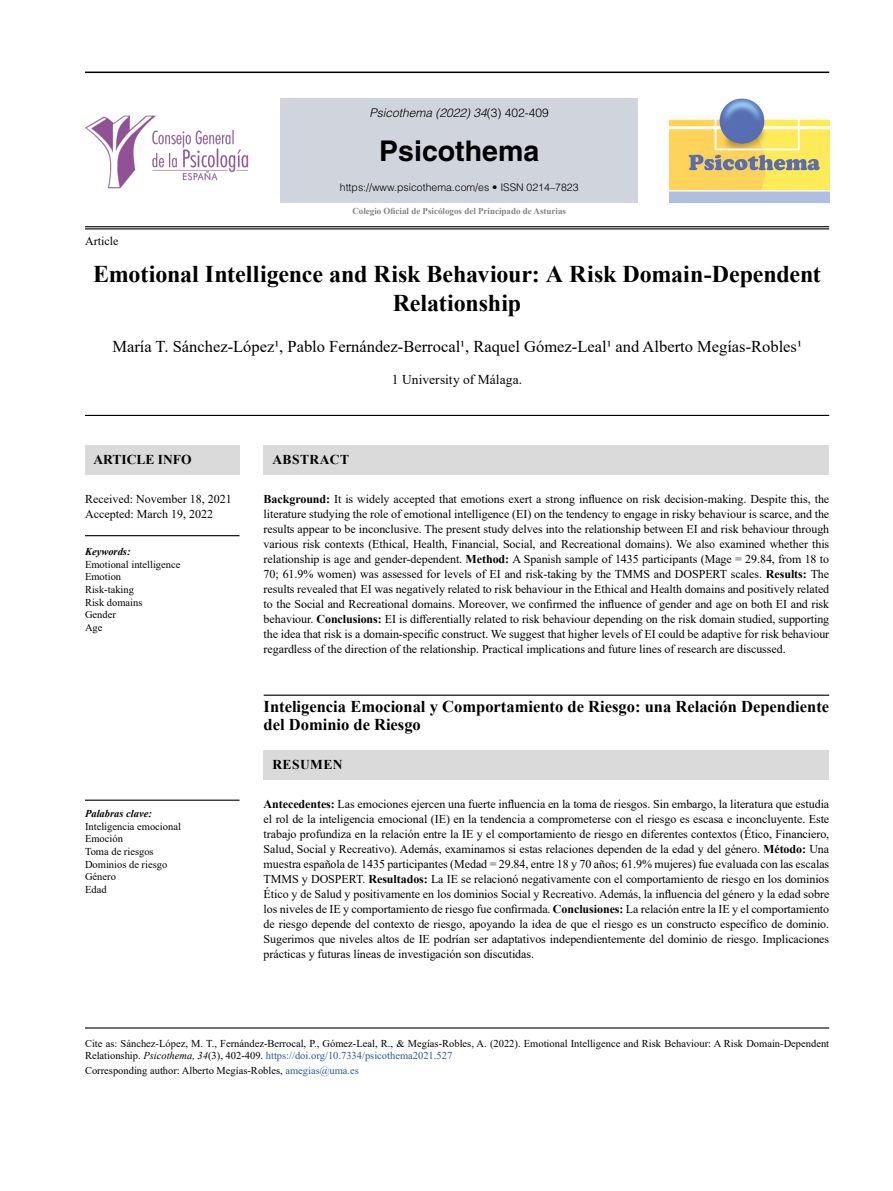
<style>
.page{position:relative;width:893px;height:1191px;background:#fff}
.page>*{position:absolute;margin:0;border:0;box-sizing:border-box;transform-origin:0 0}
.t1{font:700 28.5px "Helvetica LT Std";color:#000}
.t2{font:700 24px/28.8px "Times New Roman";letter-spacing:-.005em;color:#000;text-align:center}
.t3{font:16.5px "Times New Roman";color:#000}
.t4{font:700 16.5px/18px "Times New Roman";color:#000}
.t5{font:13.5px "Times New Roman";letter-spacing:.01em;color:#000}
.t6{font:700 13.5px "Times New Roman";letter-spacing:.035em;color:#000}
.t7{font:700 13.5px "Times New Roman";color:#000}
.t8{font:12px/15px "Times New Roman";letter-spacing:-.005em;color:#000;text-align:justify}
.t9{font:italic 300 12px "Helvetica LT Std";color:#000}
.t10{font:10.5px/12.6px "Times New Roman";color:#000}
.t11{font:300 10.5px "Helvetica LT Std";color:#000}
.t12{font:italic 700 10.5px "Times New Roman";color:#000}
.t13{font:700 9px "Times New Roman";color:#808285}
.s1{font-style:normal}
.s2{font-weight:700}
.s3{font-style:italic}
.s4{color:#275b9b}
</style>
<div class="page">
<hr style="left:85px;top:415px;width:744px;height:1px;background:#000">
<hr style="left:85px;top:1027px;width:744px;height:1px;background:#000">
<hr style="left:85px;top:799px;width:155px;height:1px;background:#000">
<hr style="left:264px;top:694px;width:565px;height:2px;background:#000">
<hr style="left:85px;top:535px;width:155px;height:1px;background:#000">
<div style="left:264px;top:445px;width:565px;height:29px;background:#dadada"></div>
<div style="left:85px;top:445px;width:155px;height:29px;background:#dadada"></div>
<hr style="left:85px;top:226px;width:744px;height:1px;background:#000">
<hr style="left:85px;top:72px;width:744px;height:1px;background:#000">
<hr style="left:85px;top:228px;width:744px;height:1px;background:#000">
<div style="left:281px;top:98px;width:357px;height:105px;background:#d0d4dd"></div>
<img style="left:85px;top:115px;width:164px;height:74px">
<img style="left:669px;top:98px;width:160px;height:105px">
<div style="left:264px;top:750px;width:565px;height:29px;background:#dadada"></div>
<p class="t9" style="left:370px;top:105px;width:181px">Psicothema (2022) 34<span class="s1">(3) 402-409</span></p>
<h1 class="t1" style="left:379px;top:133px;width:161px">Psicothema</h1>
<p class="t11" style="left:340px;top:181px;width:240px">https://www.psicothema.com/es • ISSN 0214–7823</p>
<p class="t8" style="left:85px;top:233px;width:35px">Article</p>
<p class="t13" style="left:352px;top:205px;width:215px">Colegio Oficial de Psicólogos del Principado de Asturias</p>
<h2 class="t2" style="left:93px;top:259px;width:729px">Emotional Intelligence and Risk Behaviour: A Risk Domain-Dependent<br>Relationship</h2>
<h3 class="t3" style="left:112px;top:334px;width:691px">María T. Sánchez-López1, Pablo Fernández-Berrocal1, Raquel Gómez-Leal1 and Alberto Megías-Robles1</h3>
<p class="t5" style="left:392px;top:370px;width:132px">1 University of Málaga.</p>
<p class="t7" style="left:94px;top:450px;width:100px">ARTICLE INFO</p>
<p class="t8" style="left:85px;top:491px;width:148px">Received: November 18, 2021<br>Accepted: March 19, 2022</p>
<p class="t12" style="left:85px;top:544px;width:47px">Keywords:</p>
<p class="t10" style="left:85px;top:558px;width:97px">Emotional intelligence<br>Emotion<br>Risk-taking<br>Risk domains<br>Gender<br>Age</p>
<p class="t12" style="left:85px;top:806px;width:68px">Palabras clave:</p>
<p class="t10" style="left:85px;top:819px;width:97px">Inteligencia emocional<br>Emoción<br>Toma de riesgos<br>Dominios de riesgo<br>Género<br>Edad</p>
<p class="t6" style="left:272px;top:450px;width:78px">ABSTRACT</p>
<p class="t8" style="left:264px;top:491px;width:567px"><span class="s2">Background:</span> It is widely accepted that emotions exert a strong influence on risk decision-making. Despite this, the literature studying the role of emotional intelligence (EI) on the tendency to engage in risky behaviour is scarce, and the results appear to be inconclusive. The present study delves into the relationship between EI and risk behaviour through various risk contexts (Ethical, Health, Financial, Social, and Recreational domains). We also examined whether this relationship is age and gender-dependent. <span class="s2">Method:</span> A Spanish sample of 1435 participants (Mage = 29.84, from 18 to 70; 61.9% women) was assessed for levels of EI and risk-taking by the TMMS and DOSPERT scales. <span class="s2">Results:</span> The results revealed that EI was negatively related to risk behaviour in the Ethical and Health domains and positively related to the Social and Recreational domains. Moreover, we confirmed the influence of gender and age on both EI and risk behaviour. <span class="s2">Conclusions:</span> EI is differentially related to risk behaviour depending on the risk domain studied, supporting the idea that risk is a domain-specific construct. We suggest that higher levels of EI could be adaptive for risk behaviour regardless of the direction of the relationship. Practical implications and future lines of research are discussed.</p>
<h3 class="t4" style="left:264px;top:697px;width:567px">Inteligencia Emocional y Comportamiento de Riesgo: una Relación Dependiente del Dominio de Riesgo</h3>
<p class="t6" style="left:272px;top:755px;width:72px">RESUMEN</p>
<p class="t8" style="left:264px;top:796px;width:567px"><span class="s2">Antecedentes:</span> Las emociones ejercen una fuerte influencia en la toma de riesgos. Sin embargo, la literatura que estudia el rol de la inteligencia emocional (IE) en la tendencia a comprometerse con el riesgo es escasa e inconcluyente. Este trabajo profundiza en la relación entre la IE y el comportamiento de riesgo en diferentes contextos (Ético, Financiero, Salud, Social y Recreativo). Además, examinamos si estas relaciones dependen de la edad y del género. <span class="s2">Método:</span> Una muestra española de 1435 participantes (Medad = 29.84, entre 18 y 70 años; 61.9% mujeres) fue evaluada con las escalas TMMS y DOSPERT. <span class="s2">Resultados:</span> La IE se relacionó negativamente con el comportamiento de riesgo en los dominios Ético y de Salud y positivamente en los dominios Social y Recreativo. Además, la influencia del género y la edad sobre los niveles de IE y comportamiento de riesgo fue confirmada. <span class="s2">Conclusiones:</span> La relación entre la IE y el comportamiento de riesgo depende del contexto de riesgo, apoyando la idea de que el riesgo es un constructo específico de dominio.<br>Sugerimos que niveles altos de IE podrían ser adaptativos independientemente del dominio de riesgo. Implicaciones prácticas y futuras líneas de investigación son discutidas.</p>
<p class="t10" style="left:85px;top:1036px;width:746px">Cite as: Sánchez-López, M. T., Fernández-Berrocal, P., Gómez-Leal, R., &amp; Megías-Robles, A. (2022). Emotional Intelligence and Risk Behaviour: A Risk Domain-Dependent<br>Relationship. <span class="s3">Psicothema, 34</span>(3), 402-409. <span class="s4">https://doi.org/10.7334/psicothema2021.527</span></p>
<p class="t10" style="left:85px;top:1064px;width:275px">Corresponding author: Alberto Megías-Robles, <span class="s4">amegias@uma.es</span></p>
</div>
